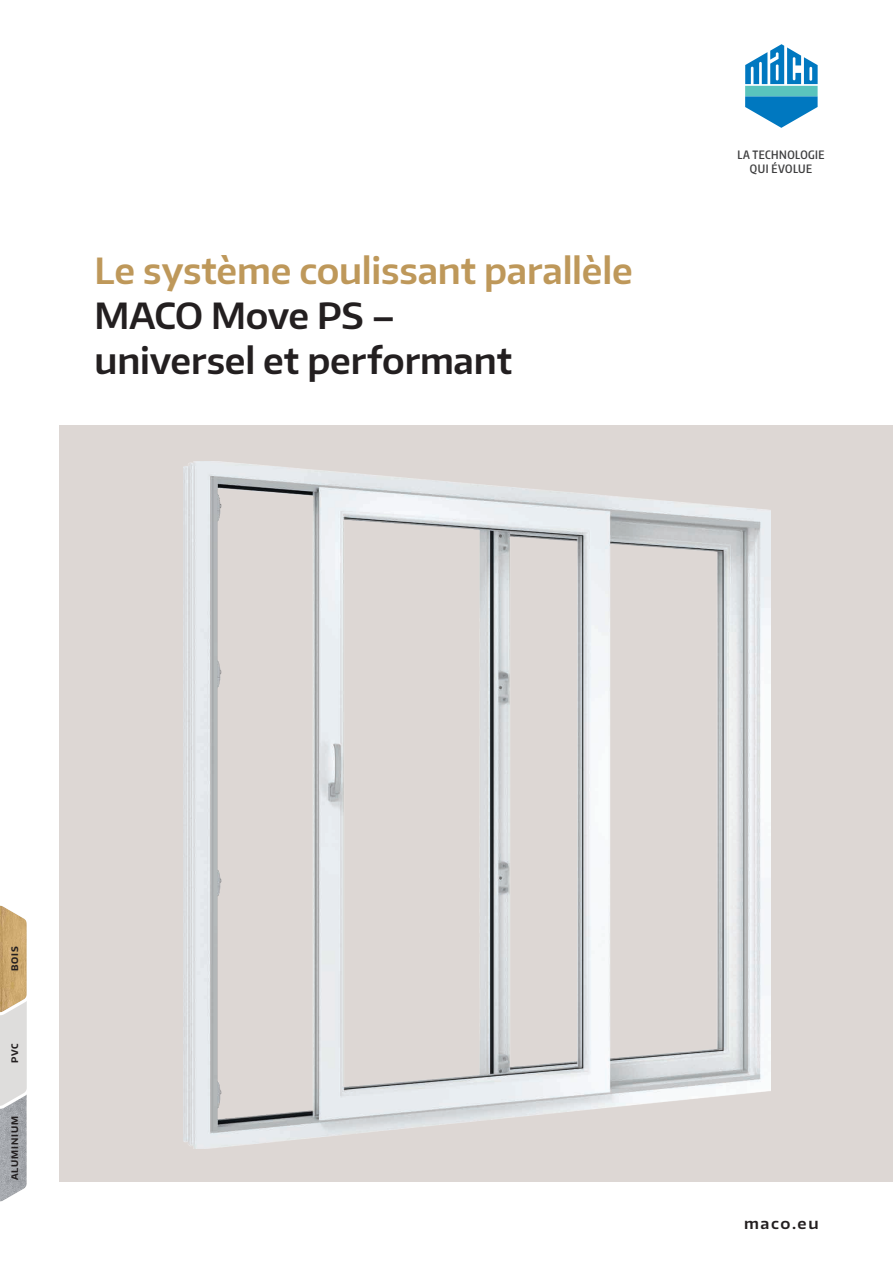
<style>
.page{position:relative;width:893px;height:1263px;background:#fff}
.page>*{position:absolute;margin:0;border:0;box-sizing:border-box;transform-origin:0 0}
.Headline_EN{font:600 36px/45px "Encode Sans Normal";letter-spacing:-.005em;color:#231f20}
.Headline_EN-2{font:600 36px "Encode Sans Normal";letter-spacing:-.005em;color:#be985a}
.URL_U1{font:600 15px "Encode Sans Wide";letter-spacing:.105em;color:#231f20}
.t1{font:600 11.55px/13.6px "Encode Sans Compressed";letter-spacing:.04em;color:#3e3e3f;text-align:center}
.Material_U1{font:700 9px "Encode Sans Normal";letter-spacing:.1em;color:#231f20}
</style>
<div class="page">
<div style="left:60px;top:425px;width:833px;height:757px;background:#ddd7d4"></div>
<svg style="left:0;top:905px;width:27px;height:297px;background:#c8beae"></svg>
<img style="left:183px;top:461px;width:588px;height:687px">
<svg style="left:745px;top:44px;width:73px;height:84px"></svg>
<p class="Headline_EN-2" style="left:95px;top:247px;width:540px">Le système coulissant parallèle</p>
<p class="Headline_EN" style="left:95px;top:292px;width:419px">MACO Move PS – universel et performant</p>
<p class="t1" style="left:738px;top:148px;width:88px">LA TECHNOLOGIE<br>QUI ÉVOLUE</p>
<p class="Material_U1" style="left:9px;top:971px;width:26px;rotate:-90deg">BOIS</p>
<p class="Material_U1" style="left:9px;top:1063px;width:21px;rotate:-90deg">PVC</p>
<p class="Material_U1" style="left:9px;top:1180px;width:66px;rotate:-90deg">ALUMINIUM</p>
<p class="URL_U1" style="left:744px;top:1213px;width:76px">maco.eu</p>
</div>
